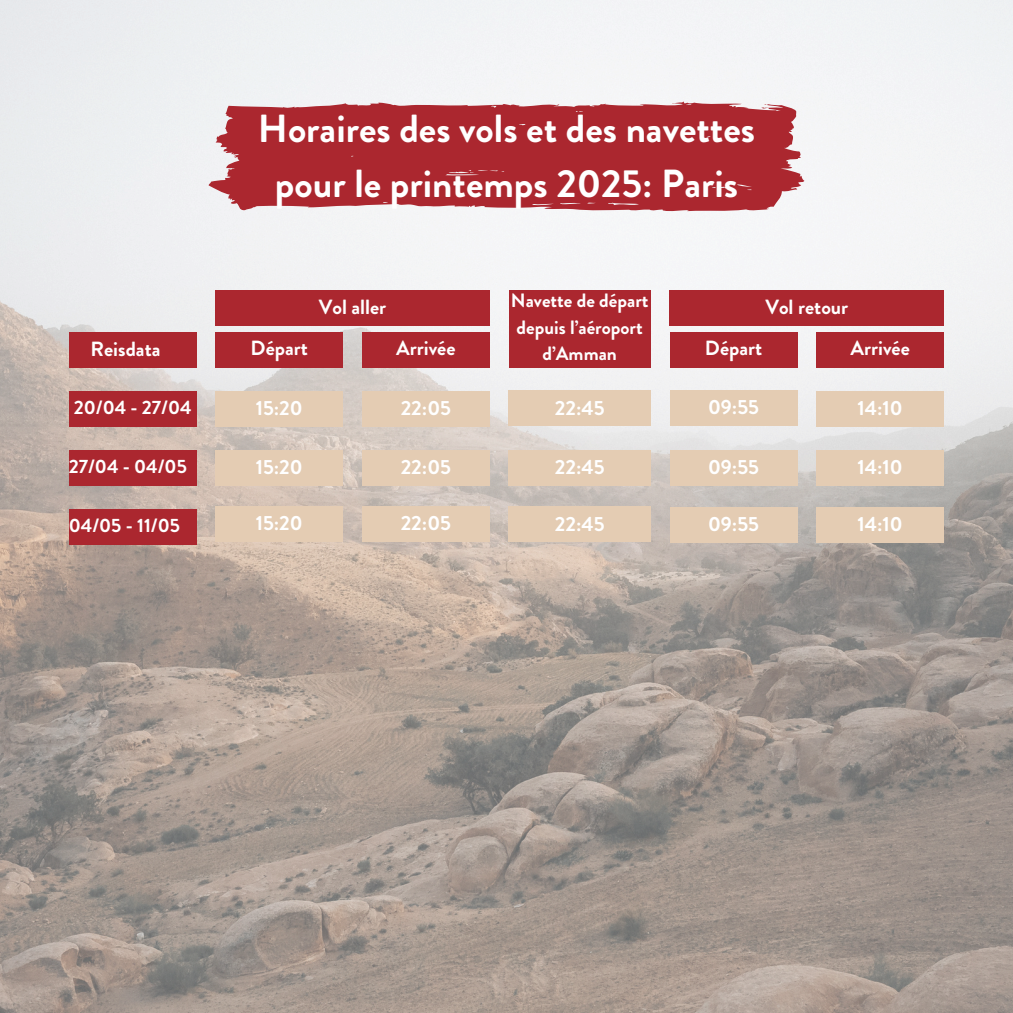
<style>
.page{position:relative;width:1013px;height:1013px;background:#fff}
.page>*{position:absolute;margin:0;border:0;box-sizing:border-box;transform-origin:0 0}
.t1{font:700 39.12px/54.5px "Brandon Grotesque";color:#fff;text-align:center}
.t2{font:700 20.5px "Brandon Grotesque";color:#fff}
.t3{font:700 19.25px/26.2px "Brandon Grotesque";color:#fff;text-align:center}
</style>
<div class="page">
<img style="left:0;top:0;width:1012px;height:1012px">
<svg style="left:209px;top:102px;width:595px;height:110px;background:#b33f46"></svg>
<div style="left:69px;top:332px;width:127px;height:35px;background:#ab272f"></div>
<div style="left:215px;top:391px;width:128px;height:35px;background:#e4ccb3"></div>
<div style="left:362px;top:391px;width:127px;height:35px;background:#e4ccb3"></div>
<div style="left:508px;top:390px;width:142px;height:36px;background:#e4ccb3"></div>
<div style="left:669px;top:390px;width:128px;height:36px;background:#e4ccb3"></div>
<div style="left:816px;top:391px;width:127px;height:35px;background:#e4ccb3"></div>
<div style="left:508px;top:450px;width:142px;height:35px;background:#e4ccb3"></div>
<div style="left:215px;top:450px;width:128px;height:35px;background:#e4ccb3"></div>
<div style="left:362px;top:450px;width:127px;height:35px;background:#e4ccb3"></div>
<div style="left:669px;top:450px;width:128px;height:36px;background:#e4ccb3"></div>
<div style="left:816px;top:450px;width:128px;height:36px;background:#e4ccb3"></div>
<div style="left:215px;top:332px;width:128px;height:35px;background:#ab272f"></div>
<div style="left:362px;top:332px;width:127px;height:35px;background:#ab272f"></div>
<div style="left:215px;top:290px;width:274px;height:36px;background:#ab272f"></div>
<div style="left:669px;top:332px;width:128px;height:35px;background:#ab272f"></div>
<div style="left:816px;top:332px;width:127px;height:35px;background:#ab272f"></div>
<div style="left:669px;top:290px;width:275px;height:36px;background:#ab272f"></div>
<div style="left:508px;top:290px;width:142px;height:77px;background:#ab272f"></div>
<div style="left:69px;top:391px;width:127px;height:35px;background:#ab272f"></div>
<div style="left:69px;top:450px;width:127px;height:36px;background:#ab272f"></div>
<div style="left:69px;top:509px;width:127px;height:36px;background:#ab272f"></div>
<div style="left:508px;top:506px;width:142px;height:36px;background:#e4ccb3"></div>
<div style="left:215px;top:506px;width:128px;height:36px;background:#e4ccb3"></div>
<div style="left:362px;top:506px;width:127px;height:36px;background:#e4ccb3"></div>
<div style="left:669px;top:507px;width:128px;height:35px;background:#e4ccb3"></div>
<div style="left:816px;top:507px;width:128px;height:35px;background:#e4ccb3"></div>
<p class="t1" style="left:258px;top:102px;width:498px">Horaires des vols et des navettes pour le printemps 2025: Paris</p>
<p class="t2" style="left:90px;top:334px;width:71px">Reisdata</p>
<p class="t2" style="left:319px;top:293px;width:69px">Vol aller</p>
<p class="t2" style="left:250px;top:333px;width:59px">Départ</p>
<p class="t2" style="left:396px;top:333px;width:61px">Arrivée</p>
<p class="t3" style="left:511px;top:288px;width:139px">Navette de départ</p>
<p class="t2" style="left:765px;top:293px;width:84px">Vol retour</p>
<p class="t3" style="left:516px;top:314px;width:128px">depuis l’aéroport d’Amman</p>
<p class="t2" style="left:705px;top:333px;width:59px">Départ</p>
<p class="t2" style="left:850px;top:333px;width:61px">Arrivée</p>
<p class="t3" style="left:74px;top:394px;width:119px">20/04 - 27/04</p>
<p class="t2" style="left:256px;top:393px;width:49px">15:20</p>
<p class="t2" style="left:400px;top:393px;width:52px">22:05</p>
<p class="t2" style="left:555px;top:393px;width:51px">22:45</p>
<p class="t2" style="left:708px;top:393px;width:52px">09:55</p>
<h1 class="t2" style="left:857px;top:393px;width:47px">14:10</h1>
<p class="t3" style="left:69px;top:453px;width:119px">27/04 - 04/05</p>
<p class="t2" style="left:256px;top:452px;width:49px">15:20</p>
<p class="t2" style="left:400px;top:452px;width:52px">22:05</p>
<p class="t2" style="left:555px;top:452px;width:51px">22:45</p>
<p class="t2" style="left:708px;top:452px;width:52px">09:55</p>
<p class="t2" style="left:857px;top:452px;width:47px">14:10</p>
<p class="t3" style="left:69px;top:512px;width:113px">04/05 - 11/05</p>
<p class="t2" style="left:256px;top:509px;width:49px">15:20</p>
<p class="t2" style="left:400px;top:509px;width:52px">22:05</p>
<p class="t2" style="left:555px;top:509px;width:51px">22:45</p>
<p class="t2" style="left:708px;top:509px;width:52px">09:55</p>
<p class="t2" style="left:857px;top:509px;width:47px">14:10</p>
</div>
